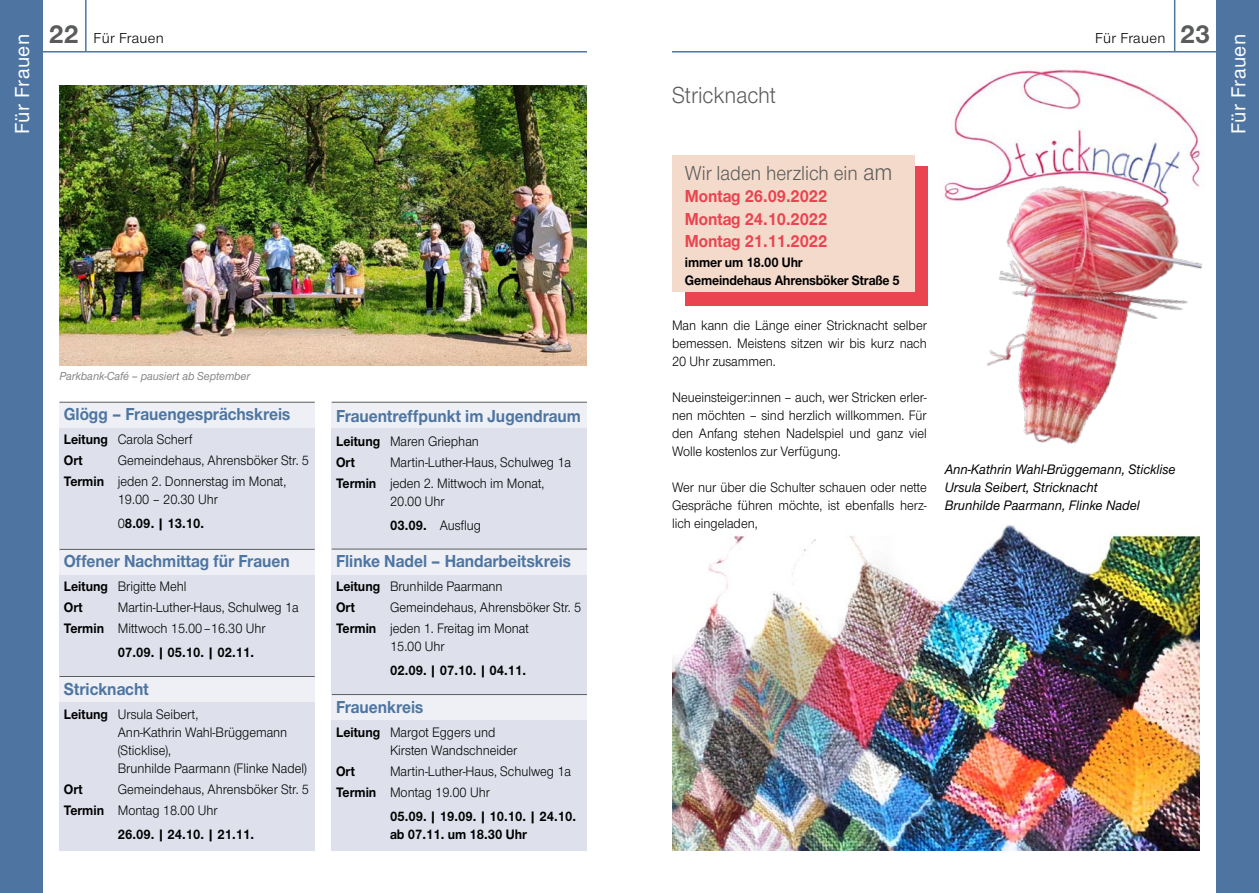
<style>
.page{position:relative;width:1259px;height:893px;background:#fff}
.page>*{position:absolute;margin:0;border:0;box-sizing:border-box;transform-origin:0 0}
.t1{font:700 27px "Nordelbica";color:#5a5c5b}
.t2{font:24px "Nordelbica";color:#5a5c5b;scale:.92 1}
.t3{font:21px "Nordelbica";color:#5a5c5b;scale:.92 1}
.t4{font:500 21px "Nordelbica";letter-spacing:.02em;color:#fff}
.t5{font:700 18px "Nordelbica";color:#4e75a2;scale:.92 1}
.t6{font:700 18px/22.5px "Nordelbica";letter-spacing:-.005em;color:#e94450;text-align:justify;scale:.92 1}
.t7{font:15px "Nordelbica";letter-spacing:.02em;color:#000}
.t8{font:14.25px/18px "Nordelbica";color:#000;scale:.92 1}
.t9{font:700 14.25px/18px "Nordelbica";color:#000;scale:.92 1}
.t10{font:italic 500 14.25px/18px "Nordelbica";color:#000;scale:.95 1}
.t11{font:italic 500 12px "Nordelbica";letter-spacing:-.005em;color:#858484;scale:.95 1}
.s1{font-weight:700;font-size:27px;color:#5a5c5b}
.s2{font-weight:700}
.s3{font-size:24px}
</style>
<div class="page">
<div style="left:1216px;top:0;width:43px;height:893px;background:#4e75a2"></div>
<hr style="left:672px;top:51px;width:544px;height:2px;background:#4e75a2">
<hr style="left:1174px;top:0;width:1px;height:51px;background:#4e75a2">
<img style="left:672px;top:525px;width:528px;height:325px">
<div style="left:0;top:0;width:43px;height:893px;background:#4e75a2"></div>
<hr style="left:43px;top:51px;width:544px;height:2px;background:#4e75a2">
<hr style="left:85px;top:0;width:2px;height:51px;background:#4e75a2">
<div style="left:332px;top:402px;width:255px;height:448px;background:#dee1ec"></div>
<div style="left:60px;top:402px;width:255px;height:448px;background:#dee1ec"></div>
<div style="left:60px;top:402px;width:255px;height:25px;background:#eef0f6"></div>
<div style="left:60px;top:549px;width:255px;height:26px;background:#eef0f6"></div>
<div style="left:60px;top:676px;width:255px;height:26px;background:#eef0f6"></div>
<div style="left:332px;top:549px;width:255px;height:26px;background:#eef0f6"></div>
<div style="left:332px;top:694px;width:255px;height:26px;background:#eef0f6"></div>
<div style="left:332px;top:402px;width:255px;height:25px;background:#eef0f6"></div>
<hr style="left:332px;top:402px;width:255px;height:1px;background:#5a5c5b">
<hr style="left:60px;top:549px;width:255px;height:1px;background:#5a5c5b">
<hr style="left:60px;top:402px;width:255px;height:1px;background:#5a5c5b">
<hr style="left:60px;top:676px;width:255px;height:1px;background:#5a5c5b">
<hr style="left:332px;top:549px;width:255px;height:1px;background:#5a5c5b">
<hr style="left:332px;top:694px;width:255px;height:1px;background:#5a5c5b">
<img style="left:60px;top:85px;width:527px;height:281px">
<div style="left:685px;top:166px;width:242px;height:140px;background:#e94450"></div>
<div style="left:672px;top:156px;width:242px;height:136px;background:#f4dacb"></div>
<img style="left:942px;top:69px;width:262px;height:132px">
<img style="left:970px;top:174px;width:234px;height:270px">
<h1 class="t1" style="left:49px;top:18px;width:32px">22</h1>
<p class="t7" style="left:1095px;top:29px;width:117px">Für Frauen <span class="s1">23</span></p>
<p class="t7" style="left:94px;top:29px;width:72px">Für Frauen</p>
<h3 class="t4" style="left:10px;top:134px;width:102px;rotate:-90deg">Für Frauen</h3>
<h3 class="t4" style="left:1226px;top:134px;width:102px;rotate:-90deg">Für Frauen</h3>
<h2 class="t2" style="left:672px;top:82px;width:114px">Stricknacht</h2>
<p class="t11" style="left:60px;top:369px;width:202px">Parkbank-Café – pausiert ab September</p>
<p class="t5" style="left:64px;top:403px;width:248px">Glögg – Frauengesprächskreis</p>
<p class="t8" style="left:64px;top:428px;width:141px;line-height:21px"><span class="s2">Leitung</span> Carola Scherf<br><span class="s2">Ort</span></p>
<p class="t8" style="left:64px;top:449px;width:268px;line-height:21px;text-indent:54px">Gemeindehaus, Ahrensböker Str. 5<br><span class="s2">Termin</span> jeden 2. Donnerstag im Monat,</p>
<p class="t8" style="left:118px;top:487px;width:110px;line-height:24px">19.00 – 20.30 Uhr<br>0<span class="s2">8.09. | 13.10.</span></p>
<p class="t5" style="left:64px;top:551px;width:247px">Offener Nachmittag für Frauen</p>
<p class="t8" style="left:64px;top:576px;width:135px;line-height:21px"><span class="s2">Leitung</span> Brigitte Mehl<br><span class="s2">Ort</span></p>
<p class="t8" style="left:64px;top:597px;width:257px;line-height:21px;text-indent:54px">Martin-Luther-Haus, Schulweg 1a<br><span class="s2">Termin</span> Mittwoch 15.00–16.30 Uhr</p>
<p class="t9" style="left:118px;top:644px;width:150px">07.09. | 05.10. | 02.11.</p>
<p class="t5" style="left:64px;top:678px;width:94px">Stricknacht</p>
<p class="t8" style="left:118px;top:705px;width:207px;text-indent:-54px"><span class="s2">Leitung</span> Ursula Seibert,<br>Ann-Kathrin Wahl-Brüggemann (Sticklise),<br>Brunhilde Paarmann (Flinke Nadel)</p>
<p class="t9" style="left:64px;top:780px;width:22px">Ort</p>
<p class="t8" style="left:64px;top:779px;width:268px;line-height:21px;text-indent:54px">Gemeindehaus, Ahrensböker Str. 5<br><span class="s2">Termin</span> Montag 18.00 Uhr</p>
<p class="t9" style="left:118px;top:825px;width:150px">26.09. | 24.10. | 21.11.</p>
<p class="t5" style="left:336px;top:405px;width:268px">Frauentreffpunkt im Jugendraum</p>
<p class="t8" style="left:336px;top:431px;width:157px;line-height:21px"><span class="s2">Leitung</span> Maren Griephan<br><span class="s2">Ort</span></p>
<p class="t8" style="left:336px;top:452px;width:257px;line-height:21px;text-indent:54px">Martin-Luther-Haus, Schulweg 1a<br><span class="s2">Termin</span> jeden 2. Mittwoch im Monat,</p>
<p class="t8" style="left:390px;top:489px;width:100px;line-height:24px">20.00 Uhr<br><span class="s2">03.09.</span> Ausflug</p>
<p class="t5" style="left:336px;top:551px;width:257px">Flinke Nadel – Handarbeitskreis</p>
<p class="t8" style="left:336px;top:576px;width:183px;line-height:21px"><span class="s2">Leitung</span> Brunhilde Paarmann<br><span class="s2">Ort</span></p>
<p class="t8" style="left:336px;top:597px;width:268px;line-height:21px;text-indent:54px">Gemeindehaus, Ahrensböker Str. 5<br><span class="s2">Termin</span> jeden 1. Freitag im Monat</p>
<p class="t8" style="left:390px;top:638px;width:61px">15.00 Uhr</p>
<p class="t9" style="left:390px;top:662px;width:150px">02.09. | 07.10. | 04.11.</p>
<p class="t5" style="left:336px;top:696px;width:96px">Frauenkreis</p>
<p class="t8" style="left:390px;top:723px;width:140px;text-indent:-54px"><span class="s2">Leitung</span> Margot Eggers und<br>Kirsten Wandschneider</p>
<p class="t9" style="left:336px;top:762px;width:22px">Ort</p>
<p class="t8" style="left:336px;top:761px;width:257px;line-height:21px;text-indent:54px">Martin-Luther-Haus, Schulweg 1a<br><span class="s2">Termin</span> Montag 19.00 Uhr</p>
<p class="t9" style="left:390px;top:807px;width:204px">05.09. | 19.09. | 10.10. | 24.10. ab 07.11. um 18.30 Uhr</p>
<h3 class="t3" style="left:685px;top:161px;width:227px">Wir laden herzlich ein <span class="s3">am</span></h3>
<p class="t6" style="left:685px;top:185px;width:156px">Montag 26.09.2022<br>Montag 24.10.2022<br>Montag 21.11.2022</p>
<p class="t9" style="left:685px;top:253px;width:235px">immer um 18.00 Uhr<br>Gemeindehaus Ahrensböker Straße 5</p>
<p class="t8" style="left:672px;top:316px;width:278px;text-align:justify">Man kann die Länge einer Stricknacht selber bemessen. Meistens sitzen wir bis kurz nach 20 Uhr zusammen.</p>
<p class="t8" style="left:672px;top:388px;width:278px;text-align:justify">Neueinsteiger:innen – auch, wer Stricken erler&shy;nen möchten – sind herzlich willkommen. Für den Anfang stehen Nadelspiel und ganz viel Wolle kostenlos zur Verfügung.</p>
<p class="t8" style="left:672px;top:478px;width:278px;text-align:justify">Wer nur über die Schulter schauen oder nette Gespräche führen möchte, ist ebenfalls herz&shy;lich eingeladen,</p>
<p class="t10" style="left:944px;top:460px;width:245px">Ann-Kathrin Wahl-Brüggemann, Sticklise<br>Ursula Seibert, Stricknacht<br>Brunhilde Paarmann, Flinke Nadel</p>
</div>
